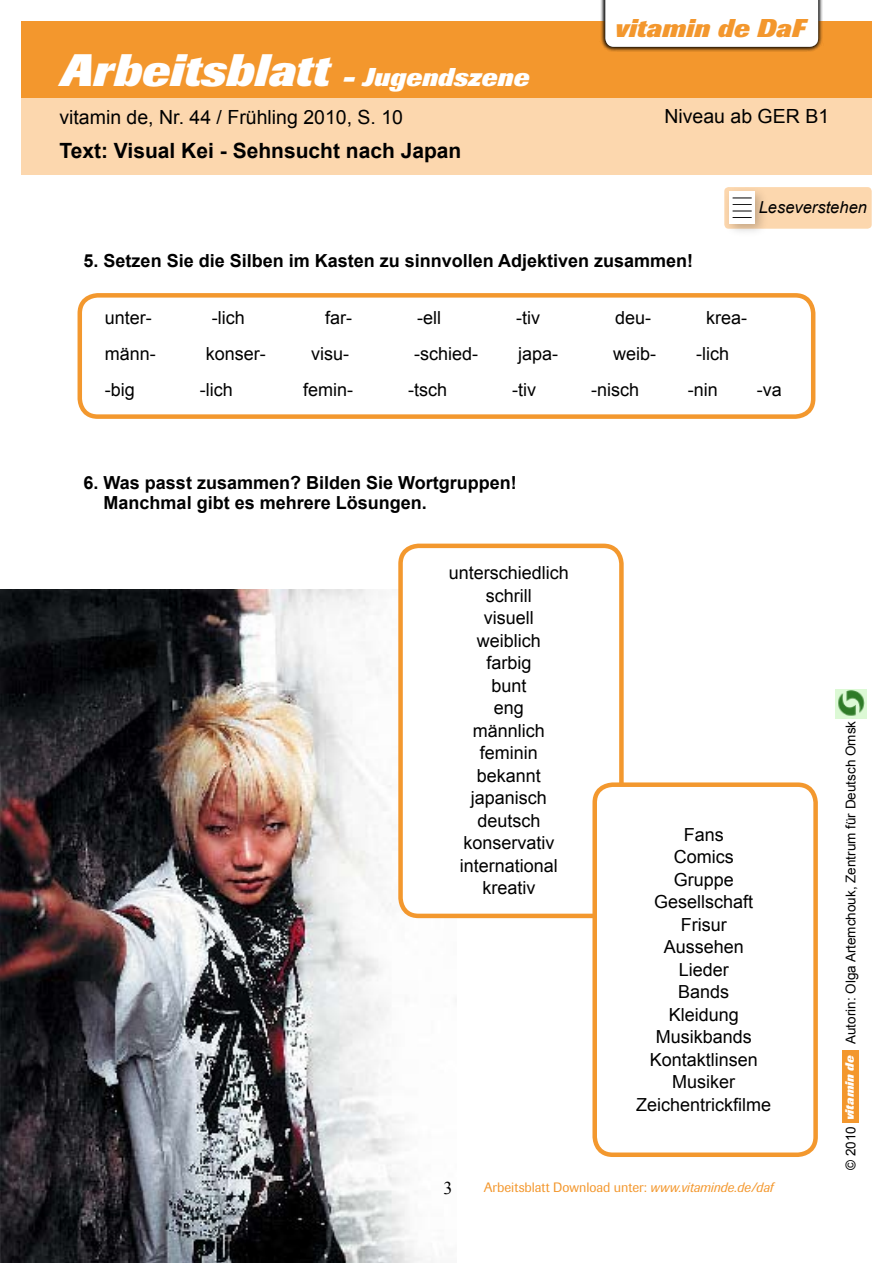
<style>
.page{position:relative;width:893px;height:1263px;background:#fff}
.page>*{position:absolute;margin:0;border:0;box-sizing:border-box;transform-origin:0 0}
.t1{font:italic 800 45px "Imago";color:#fff}
.t2{font:italic 800 25.5px "Imago";color:#fff}
.t3{font:italic 800 25.5px "Imago";letter-spacing:.005em;color:#f3972d}
.t4{font:700 21px "Arial";color:#000}
.t5{font:19.5px "Arial";color:#000}
.t6{font:18px/22.5px "Arial";color:#000;text-align:center}
.t7{font:700 18px/19.5px "Arial";color:#000}
.t8{font:italic 16.5px "Arial";color:#000}
.t9{font:13.5px "Arial";color:#000}
.t10{font:13.5px "Imago";color:#f3972d}
.t11{font:italic 800 12px "Imago";color:#fff}
.s1{font-style:italic}
</style>
<div class="page">
<img style="left:0;top:589px;width:456px;height:674px">
<div style="left:21px;top:98px;width:851px;height:76px;background:#fcd7ae"></div>
<div style="left:21px;top:21px;width:851px;height:77px;background:#f3972d"></div>
<div style="left:600px;top:0;width:224px;height:52px;background:#000;opacity:.7"></div>
<div style="left:605px;top:0;width:213px;height:47px;background:#fff"></div>
<div style="left:724px;top:187px;width:148px;height:42px;background:#fcd7ae;border-radius:4px"></div>
<div style="left:723px;top:186px;width:46px;height:52px;background:#000;opacity:.22"></div>
<div style="left:729px;top:192px;width:26px;height:32px;background:#fff"></div>
<svg style="left:733px;top:211px;width:19px;height:7px"></svg>
<svg style="left:733px;top:198px;width:19px;height:7px"></svg>
<div style="left:842px;top:1050px;width:17px;height:72px;background:#f3972d"></div>
<img style="left:835px;top:689px;width:32px;height:29px">
<div style="left:78px;top:293px;width:737px;height:126px;border:4px solid #f3982e;border-radius:18px"></div>
<div style="left:401px;top:546px;width:220px;height:370px;background:#fff;border-radius:18px"></div>
<div style="left:398px;top:544px;width:226px;height:374px;border:4px solid #f3982e;border-radius:18px"></div>
<div style="left:595px;top:785px;width:221px;height:370px;background:#fff;border-radius:18px"></div>
<div style="left:592px;top:782px;width:226px;height:375px;border:4px solid #f3982e;border-radius:18px"></div>
<svg style="left:444px;top:1181px;width:7px;height:13px"></svg>
<h1 class="t1" style="left:60px;top:45px;width:271px">Arbeitsblatt</h1>
<h2 class="t2" style="left:362px;top:63px;width:183px">Thema Schule</h2>
<h2 class="t2" style="left:343px;top:63px;width:188px">- Jugendszene</h2>
<h2 class="t3" style="left:615px;top:13px;width:192px">vitamin de DaF</h2>
<p class="t5" style="left:59px;top:104px;width:345px">vitamin de, Nr. 44 / Frühling 2010, S. 10</p>
<p class="t5" style="left:664px;top:104px;width:166px">Niveau ab GER B1</p>
<p class="t4" style="left:60px;top:137px;width:403px">Text: Visual Kei - Sehnsucht nach Japan</p>
<p class="t7" style="left:84px;top:252px;width:611px">5. Setzen Sie die Silben im Kasten zu sinnvollen Adjektiven zusammen!</p>
<p class="t8" style="left:759px;top:197px;width:110px">Leseverstehen</p>
<p class="t6" style="left:105px;top:307px;width:49px">unter-</p>
<p class="t6" style="left:212px;top:307px;width:34px">-lich</p>
<p class="t6" style="left:325px;top:307px;width:28px">far-</p>
<p class="t6" style="left:417px;top:307px;width:25px">-ell</p>
<p class="t6" style="left:516px;top:307px;width:25px">-tiv</p>
<p class="t6" style="left:615px;top:307px;width:38px">deu-</p>
<p class="t6" style="left:706px;top:307px;width:43px">krea-</p>
<p class="t6" style="left:105px;top:343px;width:53px">männ-</p>
<p class="t6" style="left:206px;top:343px;width:62px">konser-</p>
<p class="t6" style="left:311px;top:343px;width:39px">visu-</p>
<p class="t6" style="left:414px;top:343px;width:66px">-schied-</p>
<p class="t6" style="left:518px;top:343px;width:42px">japa-</p>
<p class="t6" style="left:613px;top:343px;width:45px">weib-</p>
<p class="t6" style="left:696px;top:343px;width:34px">-lich</p>
<p class="t6" style="left:105px;top:379px;width:32px">-big</p>
<p class="t6" style="left:200px;top:379px;width:34px">-lich</p>
<p class="t6" style="left:303px;top:379px;width:52px">femin-</p>
<p class="t6" style="left:408px;top:379px;width:41px">-tsch</p>
<p class="t6" style="left:512px;top:379px;width:25px">-tiv</p>
<p class="t6" style="left:591px;top:379px;width:50px">-nisch</p>
<p class="t6" style="left:688px;top:379px;width:32px">-nin</p>
<p class="t6" style="left:757px;top:379px;width:27px">-va</p>
<p class="t7" style="left:104px;top:474px;width:415px;text-indent:-20px">6. Was passt zusammen? Bilden Sie Wortgruppen!<br>Manchmal gibt es mehrere Lösungen.</p>
<p class="t6" style="left:449px;top:562px;width:122px">unterschiedlich schrill<br>visuell<br>weiblich<br>farbig<br>bunt<br>eng<br>männlich feminin bekannt japanisch deutsch konservativ international kreativ</p>
<p class="t6" style="left:636px;top:823px;width:137px">Fans<br>Comics<br>Gruppe<br>Gesellschaft<br>Frisur<br>Aussehen<br>Lieder<br>Bands<br>Kleidung<br>Musikbands<br>Kontaktlinsen<br>Musiker<br>Zeichentrickfilme</p>
<p class="t10" style="left:484px;top:1180px;width:291px">Arbeitsblatt Download unter: <span class="s1">www.vitaminde.de/daf</span></p>
<p class="t9" style="left:842px;top:1044px;width:325px;rotate:-90deg">Autorin: Olga Artemchouk, Zentrum für Deutsch Omsk</p>
<p class="t11" style="left:843px;top:1120px;width:66px;rotate:-90deg">vitamin de</p>
<p class="t9" style="left:842px;top:1170px;width:45px;rotate:-90deg">© 2010</p>
</div>
